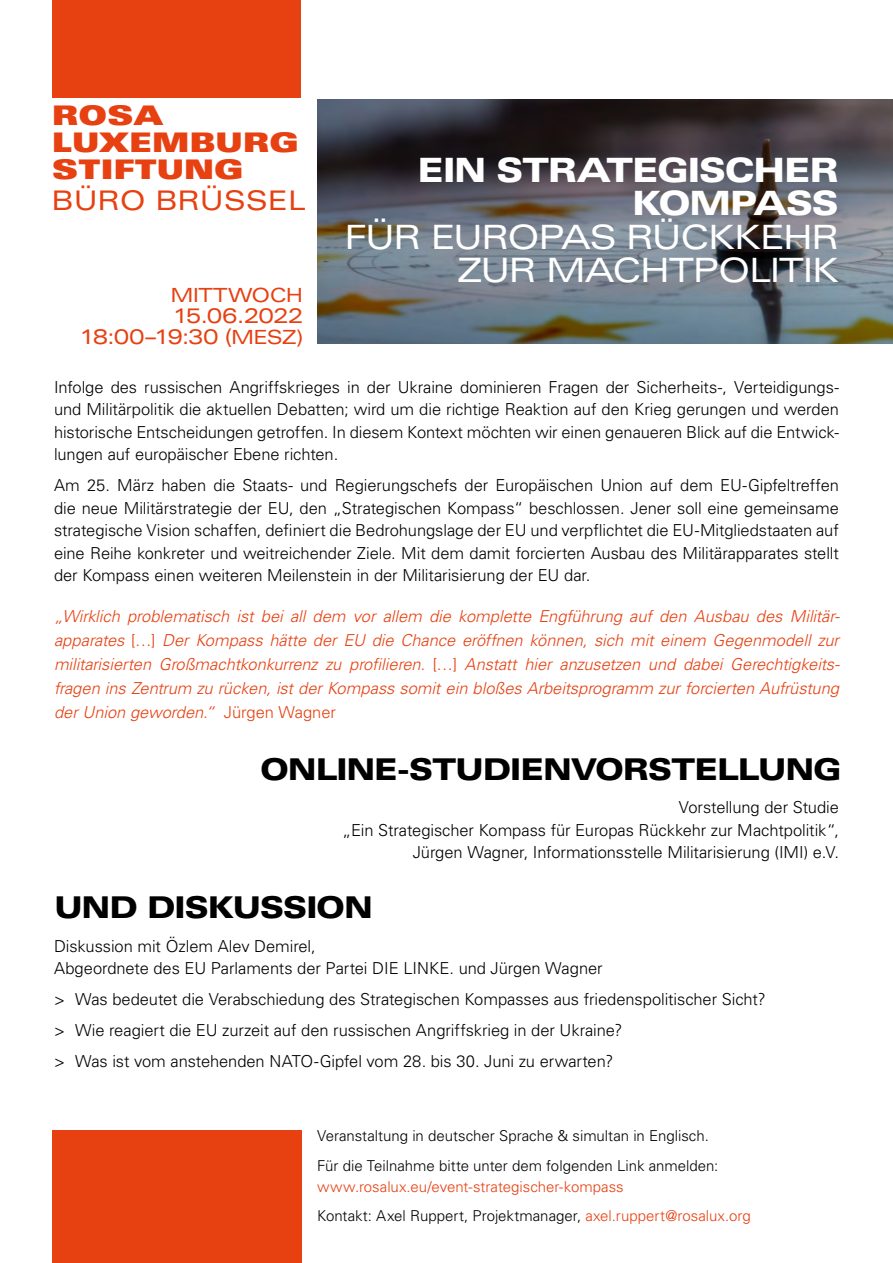
<style>
.page{position:relative;width:893px;height:1263px;background:#fff}
.page>*{position:absolute;margin:0;border:0;box-sizing:border-box;transform-origin:0 0}
.t1{font:expanded 33.45px/33.5px "Univers LT Std";letter-spacing:-.045em;color:#fff;text-align:right}
.t2{font:900 expanded 30px "Univers LT Std";letter-spacing:-.045em;color:#000}
.t3{font:27px "Univers LT Std X Black Ex";color:#e74011}
.t4{font:expanded 27px "Univers LT Std";color:#e74011}
.t5{font:expanded 21px "Univers LT Std";letter-spacing:-.045em;color:#e74011}
.t6{font:expanded 19.5px "Univers LT Std";letter-spacing:-.03em;color:#e74011}
.TXT{font:300 16.5px/22.5px "Univers LT Std";letter-spacing:-.005em;color:#000;text-align:justify}
.TXT-2{font:italic 300 16.5px/24px "Univers LT Std";color:#e74011;text-align:justify}
.TXT-3{font:300 15px/21px "Univers LT Std";color:#000}
.s1{font-size:19.5px}
.s2{font-weight:900}
.s3{font-style:normal}
.s4{color:#e74011}
</style>
<div class="page">
<img style="left:317px;top:100px;width:576px;height:244px">
<div style="left:52px;top:0;width:249px;height:97px;background:#e74011"></div>
<div style="left:52px;top:1130px;width:249px;height:133px;background:#e74011"></div>
<p class="t3" style="left:52px;top:100px;width:113px">ROSA</p>
<p class="t3" style="left:52px;top:127px;width:248px">LUXEMBURG</p>
<p class="t3" style="left:52px;top:154px;width:193px">STIFTUNG</p>
<p class="t4" style="left:52px;top:185px;width:255px">BÜRO BRÜSSEL</p>
<p class="t6" style="left:170px;top:283px;width:134px">MITTWOCH</p>
<p class="t5" style="left:173px;top:303px;width:132px">15.06.2022</p>
<p class="t5" style="left:80px;top:324px;width:225px">18:00–19:30 (<span class="s1">MESZ)</span></p>
<p class="t1" style="left:345px;top:153px;width:496px"><span class="s2">EIN STRATEGISCHER<br>KOMPASS<br></span>FÜR EUROPAS RÜCKKEHR<br>ZUR MACHTPOLITIK</p>
<p class="TXT" style="left:54px;top:376px;width:786px">Infolge des russischen Angriffskrieges in der Ukraine dominieren Fragen der Sicherheits-, Verteidigungs&shy;und Militärpolitik die aktuellen Debatten; wird um die richtige Reaktion auf den Krieg gerungen und werden historische Entscheidungen getroffen. In diesem Kontext möchten wir einen genaueren Blick auf die Entwick&shy;lungen auf europäischer Ebene richten.</p>
<p class="TXT" style="left:54px;top:474px;width:786px">Am 25. März haben die Staats- und Regierungschefs der Europäischen Union auf dem EU-Gipfeltreffen die neue Militärstrategie der EU, den „Strategischen Kompass“ beschlossen. Jener soll eine gemeinsame strategische Vision schaffen, definiert die Bedrohungslage der EU und verpflichtet die EU-Mitgliedstaaten auf eine Reihe konkreter und weitreichender Ziele. Mit dem damit forcierten Ausbau des Militärapparates stellt der Kompass einen weiteren Meilenstein in der Militarisierung der EU dar.</p>
<p class="TXT-2" style="left:54px;top:604px;width:787px">„Wirklich problematisch ist bei all dem vor allem die komplette Engführung auf den Ausbau des Militär&shy;apparates <span class="s3">[…]</span> Der Kompass hätte der EU die Chance eröffnen können, sich mit einem Gegenmodell zur militarisierten Großmachtkonkurrenz zu profilieren. <span class="s3">[…]</span> Anstatt hier anzusetzen und dabei Gerechtigkeits&shy;fragen ins Zentrum zu rücken, ist der Kompass somit ein bloßes Arbeitsprogramm zur forcierten Aufrüstung der Union geworden.“ <span class="s3">Jürgen Wagner</span></p>
<p class="t2" style="left:260px;top:752px;width:583px">ONLINE-STUDIENVORSTELLUNG</p>
<p class="TXT" style="left:342px;top:796px;width:498px;text-align:right">Vorstellung der Studie<br>„Ein Strategischer Kompass für Europas Rückkehr zur Machtpolitik“,<br>Jürgen Wagner, Informationsstelle Militarisierung (IMI) e.V.</p>
<p class="t2" style="left:54px;top:890px;width:320px">UND DISKUSSION</p>
<p class="TXT" style="left:54px;top:935px;width:550px">Diskussion mit Özlem Alev Demirel,<br>Abgeordnete des EU Parlaments der Partei DIE LINKE. und Jürgen Wagner</p>
<p class="TXT" style="left:54px;top:988px;width:713px">&gt; Was bedeutet die Verabschiedung des Strategischen Kompasses aus friedenspolitischer Sicht?</p>
<p class="TXT" style="left:54px;top:1019px;width:570px">&gt; Wie reagiert die EU zurzeit auf den russischen Angriffskrieg in der Ukraine?</p>
<p class="TXT" style="left:54px;top:1050px;width:561px">&gt; Was ist vom anstehenden NATO-Gipfel vom 28. bis 30. Juni zu erwarten?</p>
<p class="TXT-3" style="left:317px;top:1125px;width:393px">Veranstaltung in deutscher Sprache &amp; simultan in Englisch.</p>
<p class="TXT-3" style="left:317px;top:1155px;width:403px">Für die Teilnahme bitte unter dem folgenden Link anmelden: <span class="s4">www.rosalux.eu/event-strategischer-kompass</span></p>
<p class="TXT-3" style="left:317px;top:1205px;width:435px">Kontakt: Axel Ruppert, Projektmanager, <span class="s4">axel.ruppert@rosalux.org</span></p>
</div>
